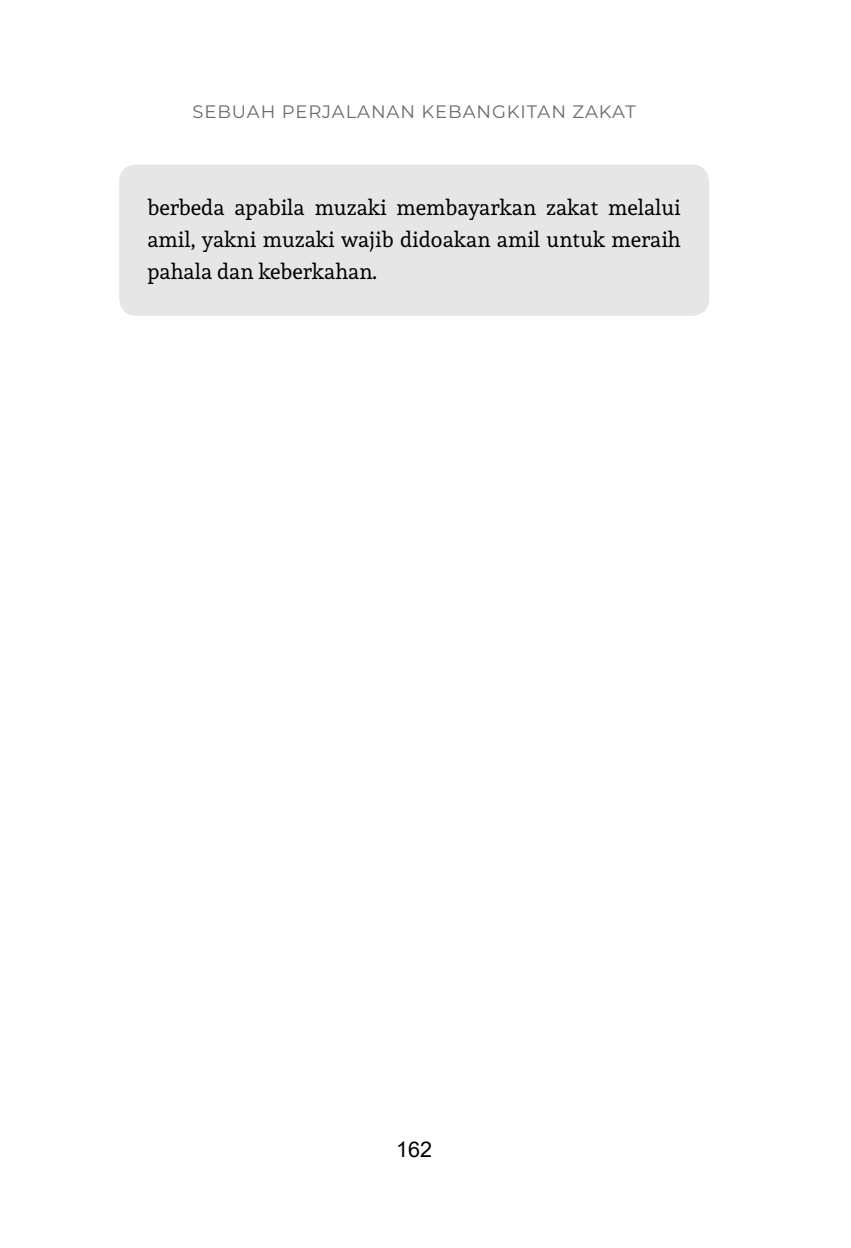
<style>
.page{position:relative;width:851px;height:1248px;background:#fff}
.page>*{position:absolute;margin:0;border:0;box-sizing:border-box;transform-origin:0 0}
.t1{font:21.6px/32px "Andada";color:#000;text-align:justify}
.t2{font:21.6px "Arial";color:#000}
.t3{font:18px "Montserrat";letter-spacing:.05em;color:#6b6b6b}
</style>
<div class="page">
<div style="left:119px;top:164px;width:590px;height:152px;background:#e6e6e6;border-radius:17px"></div>
<p class="t3" style="left:192px;top:99px;width:444px">SEBUAH PERJALANAN KEBANGKITAN ZAKAT</p>
<p class="t1" style="left:147px;top:191px;width:534px">berbeda apabila muzaki membayarkan zakat melalui amil, yakni muzaki wajib didoakan amil untuk meraih pahala dan keberkahan.</p>
<p class="t2" style="left:396px;top:1133px;width:38px">162</p>
</div>
